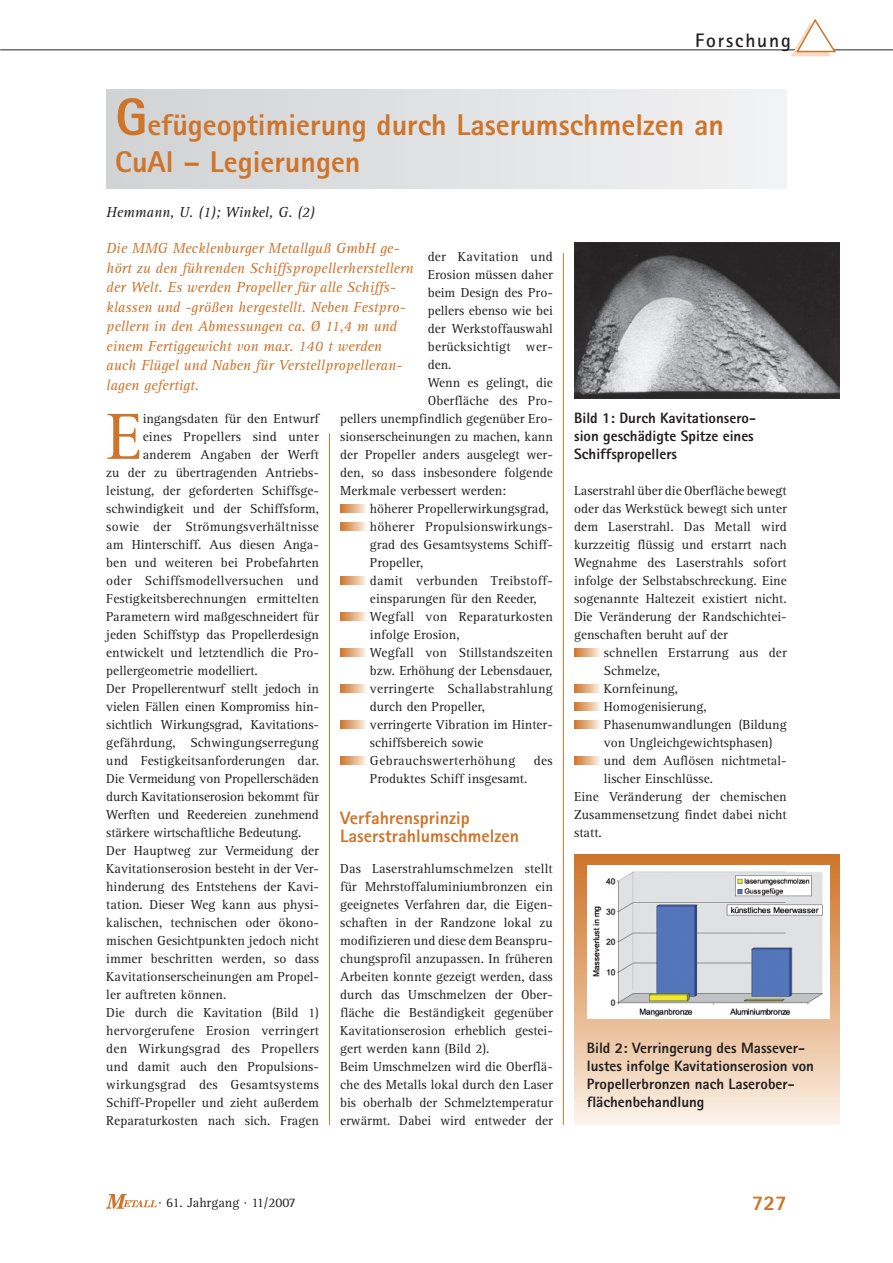
<style>
.page{position:relative;width:893px;height:1263px;background:#fff}
.page>*{position:absolute;margin:0;border:0;box-sizing:border-box;transform-origin:0 0}
.t1{font:67.5px "Rotis Serif";color:#ce752c}
.t2{font:800 30px/37.5px "Rotis Sans Serif";color:#ce752c}
.t3{font:800 21px "Rotis Sans Serif";color:#ce752c}
.t4{font:700 19.5px "Rotis Sans Serif";letter-spacing:.095em;color:#231f20}
.t5{font:800 18px/18px "Rotis Sans Serif";color:#ce752c}
.t6{font:italic 15px/19.5px "Rotis Serif";color:#ce752c}
.t7{font:800 15px/18px "Rotis Sans Serif";color:#231f20}
.t8{font:italic 15px "Rotis Serif";color:#231f20}
.t9{font:13.5px/18px "Rotis Serif";color:#231f20}
.t10{font:13.5px "Rotis Serif";letter-spacing:.02em;color:#231f20}
.t11{font:13.5px "Rotis Serif";letter-spacing:.03em;color:#231f20}
.s1{font-size:52.5px}
</style>
<div class="page">
<hr style="left:0;top:50px;width:893px;height:1px;background:#231f20">
<img style="left:106px;top:1194px;width:50px;height:15px">
<svg style="left:791px;top:19px;width:46px;height:37px"></svg>
<div style="left:106px;top:89px;width:681px;height:100px;background:linear-gradient(to right,#d1d2d4,#f2f3f4)"></div>
<svg style="left:340px;top:504px;width:26px;height:9px"></svg>
<svg style="left:340px;top:522px;width:26px;height:9px"></svg>
<svg style="left:340px;top:576px;width:26px;height:9px"></svg>
<svg style="left:340px;top:612px;width:26px;height:9px"></svg>
<svg style="left:340px;top:648px;width:26px;height:9px"></svg>
<svg style="left:340px;top:684px;width:26px;height:9px"></svg>
<svg style="left:340px;top:720px;width:26px;height:9px"></svg>
<svg style="left:340px;top:756px;width:26px;height:9px"></svg>
<svg style="left:574px;top:648px;width:26px;height:9px"></svg>
<svg style="left:574px;top:684px;width:26px;height:9px"></svg>
<svg style="left:574px;top:702px;width:26px;height:9px"></svg>
<svg style="left:574px;top:720px;width:26px;height:9px"></svg>
<svg style="left:574px;top:756px;width:26px;height:9px"></svg>
<hr style="left:329px;top:433px;width:1px;height:692px;background:#ce752c">
<hr style="left:563px;top:253px;width:1px;height:872px;background:#ce752c">
<img style="left:574px;top:243px;width:266px;height:156px">
<div style="left:574px;top:855px;width:266px;height:270px;background:linear-gradient(to bottom,#cf752b,#faeee1)"></div>
<img style="left:587px;top:866px;width:242px;height:153px">
<h3 class="t4" style="left:695px;top:33px;width:97px">Forschung</h3>
<h2 class="t2" style="left:115px;top:109px;width:610px"><span class="s1">G</span>efügeoptimierung durch Laserumschmelzen an<br>CuAl – Legierungen</h2>
<p class="t8" style="left:106px;top:207px;width:210px">Hemmann, U. (1); Winkel, G. (2)</p>
<p class="t9" style="left:428px;top:249px;width:127px">der Kavitation und</p>
<p class="t9" style="left:428px;top:267px;width:127px">Erosion müssen daher</p>
<p class="t9" style="left:428px;top:285px;width:127px">beim Design des Pro-</p>
<p class="t9" style="left:428px;top:303px;width:127px">pellers ebenso wie bei</p>
<p class="t9" style="left:428px;top:321px;width:127px">der Werkstoffauswahl</p>
<p class="t10" style="left:428px;top:341px;width:127px">berücksichtigt wer-</p>
<p class="t9" style="left:428px;top:357px;width:25px">den.</p>
<p class="t9" style="left:428px;top:375px;width:127px">Wenn es gelingt, die</p>
<p class="t9" style="left:428px;top:393px;width:127px">Oberfläche des Pro-</p>
<p class="t9" style="left:340px;top:411px;width:214px">pellers unempfindlich gegenüber Ero-</p>
<p class="t9" style="left:340px;top:429px;width:214px">sionserscheinungen zu machen, kann</p>
<p class="t9" style="left:340px;top:447px;width:214px">der Propeller anders ausgelegt wer-</p>
<p class="t9" style="left:340px;top:465px;width:214px">den, so dass insbesondere folgende</p>
<p class="t9" style="left:340px;top:483px;width:167px">Merkmale verbessert werden:</p>
<p class="t9" style="left:370px;top:501px;width:180px">höherer Propellerwirkungsgrad,</p>
<p class="t9" style="left:370px;top:519px;width:184px">höherer Propulsionswirkungs-</p>
<p class="t9" style="left:370px;top:537px;width:184px">grad des Gesamtsystems Schiff-</p>
<p class="t9" style="left:370px;top:555px;width:55px">Propeller,</p>
<p class="t9" style="left:370px;top:573px;width:184px">damit verbunden Treibstoff-</p>
<p class="t9" style="left:370px;top:591px;width:168px">einsparungen für den Reeder,</p>
<p class="t9" style="left:370px;top:609px;width:184px">Wegfall von Reparaturkosten</p>
<p class="t9" style="left:370px;top:627px;width:91px">infolge Erosion,</p>
<p class="t9" style="left:370px;top:645px;width:184px">Wegfall von Stillstandszeiten</p>
<p class="t9" style="left:370px;top:663px;width:184px">bzw. Erhöhung der Lebensdauer,</p>
<p class="t10" style="left:370px;top:683px;width:184px">verringerte Schallabstrahlung</p>
<p class="t9" style="left:370px;top:699px;width:116px">durch den Propeller,</p>
<p class="t9" style="left:370px;top:717px;width:184px">verringerte Vibration im Hinter-</p>
<p class="t9" style="left:370px;top:735px;width:115px">schiffsbereich sowie</p>
<p class="t11" style="left:370px;top:755px;width:147px">Gebrauchswerterhöhung</p>
<p class="t9" style="left:534px;top:753px;width:21px">des</p>
<p class="t9" style="left:370px;top:771px;width:159px">Produktes Schiff insgesamt.</p>
<h3 class="t5" style="left:340px;top:811px;width:180px">Verfahrensprinzip<br>Laserstrahlumschmelzen</h3>
<p class="t9" style="left:340px;top:861px;width:214px">Das Laserstrahlumschmelzen stellt für Mehrstoffaluminiumbronzen ein geeignetes Verfahren dar, die Eigen&shy;schaften in der Randzone lokal zu modifizieren und diese dem Beanspru&shy;chungsprofil anzupassen. In früheren Arbeiten konnte gezeigt werden, dass durch das Umschmelzen der Ober&shy;fläche die Beständigkeit gegenüber Kavitationserosion erheblich gestei&shy;gert werden kann (Bild 2).<br>Beim Umschmelzen wird die Oberflä&shy;che des Metalls lokal durch den Laser bis oberhalb der Schmelztemperatur erwärmt. Dabei wird entweder der</p>
<p class="t6" style="left:106px;top:240px;width:309px">Die MMG Mecklenburger Metallguß GmbH ge&shy;hört zu den führenden Schiffspropellerherstellern der Welt. Es werden Propeller für alle Schiffs&shy;klassen und -größen hergestellt. Neben Festpro&shy;pellern in den Abmessungen ca. Ø 11,4 m und einem Fertiggewicht von max. 140 t werden auch Flügel und Naben für Verstellpropelleran&shy;lagen gefertigt.</p>
<h1 class="t1" style="left:106px;top:412px;width:38px">E</h1>
<p class="t9" style="left:143px;top:411px;width:178px">ingangsdaten für den Entwurf</p>
<p class="t7" style="left:574px;top:410px;width:183px">Bild 1: Durch Kavitationsero&shy;sion geschädigte Spitze eines<br>Schiffspropellers</p>
<p class="t9" style="left:143px;top:429px;width:178px">eines Propellers sind unter</p>
<p class="t9" style="left:143px;top:447px;width:178px">anderem Angaben der Werft</p>
<p class="t9" style="left:106px;top:465px;width:214px">zu der zu übertragenden Antriebs-</p>
<p class="t9" style="left:106px;top:483px;width:214px">leistung, der geforderten Schiffsge-</p>
<p class="t9" style="left:106px;top:501px;width:214px">schwindigkeit und der Schiffsform,</p>
<p class="t10" style="left:106px;top:521px;width:214px">sowie der Strömungsverhältnisse</p>
<p class="t9" style="left:106px;top:537px;width:214px">am Hinterschiff. Aus diesen Anga-</p>
<p class="t9" style="left:106px;top:555px;width:214px">ben und weiteren bei Probefahrten</p>
<p class="t9" style="left:106px;top:573px;width:214px">oder Schiffsmodellversuchen und</p>
<p class="t9" style="left:106px;top:591px;width:214px">Festigkeitsberechnungen ermittelten</p>
<p class="t9" style="left:106px;top:609px;width:214px">Parametern wird maßgeschneidert für</p>
<p class="t9" style="left:106px;top:627px;width:214px">jeden Schiffstyp das Propellerdesign</p>
<p class="t9" style="left:106px;top:645px;width:214px">entwickelt und letztendlich die Pro-</p>
<p class="t9" style="left:106px;top:663px;width:153px">pellergeometrie modelliert.</p>
<p class="t9" style="left:106px;top:681px;width:214px">Der Propellerentwurf stellt jedoch in</p>
<p class="t9" style="left:106px;top:699px;width:214px">vielen Fällen einen Kompromiss hin-</p>
<p class="t9" style="left:106px;top:717px;width:214px">sichtlich Wirkungsgrad, Kavitations-</p>
<p class="t9" style="left:106px;top:735px;width:214px">gefährdung, Schwingungserregung</p>
<p class="t9" style="left:106px;top:753px;width:214px">und Festigkeitsanforderungen dar.</p>
<p class="t9" style="left:106px;top:771px;width:214px">Die Vermeidung von Propellerschäden</p>
<p class="t9" style="left:106px;top:789px;width:214px">durch Kavitationserosion bekommt für</p>
<p class="t9" style="left:106px;top:807px;width:214px">Werften und Reedereien zunehmend</p>
<p class="t9" style="left:106px;top:825px;width:196px">stärkere wirtschaftliche Bedeutung.</p>
<p class="t9" style="left:106px;top:843px;width:214px">Der Hauptweg zur Vermeidung der</p>
<p class="t9" style="left:106px;top:861px;width:214px">Kavitationserosion besteht in der Ver-</p>
<p class="t9" style="left:106px;top:879px;width:214px">hinderung des Entstehens der Kavi-</p>
<p class="t9" style="left:106px;top:897px;width:214px">tation. Dieser Weg kann aus physi-</p>
<p class="t9" style="left:106px;top:915px;width:214px">kalischen, technischen oder ökono-</p>
<p class="t9" style="left:106px;top:933px;width:214px">mischen Gesichtpunkten jedoch nicht</p>
<p class="t9" style="left:106px;top:951px;width:214px">immer beschritten werden, so dass</p>
<p class="t9" style="left:106px;top:969px;width:214px">Kavitationserscheinungen am Propel-</p>
<p class="t9" style="left:106px;top:987px;width:121px">ler auftreten können.</p>
<p class="t9" style="left:106px;top:1005px;width:214px">Die durch die Kavitation (Bild 1)</p>
<p class="t9" style="left:106px;top:1023px;width:214px">hervorgerufene Erosion verringert</p>
<p class="t9" style="left:106px;top:1041px;width:214px">den Wirkungsgrad des Propellers</p>
<p class="t9" style="left:106px;top:1059px;width:214px">und damit auch den Propulsions-</p>
<p class="t9" style="left:106px;top:1077px;width:214px">wirkungsgrad des Gesamtsystems</p>
<p class="t9" style="left:106px;top:1095px;width:214px">Schiff-Propeller und zieht außerdem</p>
<p class="t9" style="left:106px;top:1113px;width:214px">Reparaturkosten nach sich. Fragen</p>
<p class="t9" style="left:574px;top:483px;width:214px;text-align:justify">Laserstrahl über die Oberfläche bewegt oder das Werkstück bewegt sich unter dem Laserstrahl. Das Metall wird kurzzeitig flüssig und erstarrt nach Wegnahme des Laserstrahls sofort infolge der Selbstabschreckung. Eine sogenannte Haltezeit existiert nicht.<br>Die Veränderung der Randschichtei&shy;genschaften beruht auf der</p>
<p class="t9" style="left:604px;top:645px;width:184px">schnellen Erstarrung aus der</p>
<p class="t9" style="left:604px;top:663px;width:58px">Schmelze,</p>
<p class="t9" style="left:604px;top:681px;width:76px">Kornfeinung,</p>
<p class="t9" style="left:604px;top:699px;width:104px">Homogenisierung,</p>
<p class="t9" style="left:604px;top:717px;width:184px">Phasenumwandlungen (Bildung</p>
<p class="t9" style="left:604px;top:735px;width:170px">von Ungleichgewichtsphasen)</p>
<p class="t9" style="left:604px;top:753px;width:184px">und dem Auflösen nichtmetal-</p>
<p class="t9" style="left:604px;top:771px;width:111px">lischer Einschlüsse.</p>
<p class="t9" style="left:574px;top:789px;width:214px">Eine Veränderung der chemischen</p>
<p class="t9" style="left:574px;top:807px;width:214px">Zusammensetzung findet dabei nicht</p>
<p class="t9" style="left:574px;top:825px;width:29px">statt.</p>
<p class="t7" style="left:587px;top:1040px;width:229px">Bild 2: Verringerung des Massever&shy;lustes infolge Kavitationserosion von<br>Propellerbronzen nach Laserober&shy;flächenbehandlung</p>
<p class="t9" style="left:158px;top:1195px;width:139px">· 61. Jahrgang · 11/2007</p>
<h3 class="t3" style="left:752px;top:1195px;width:37px">727</h3>
</div>
